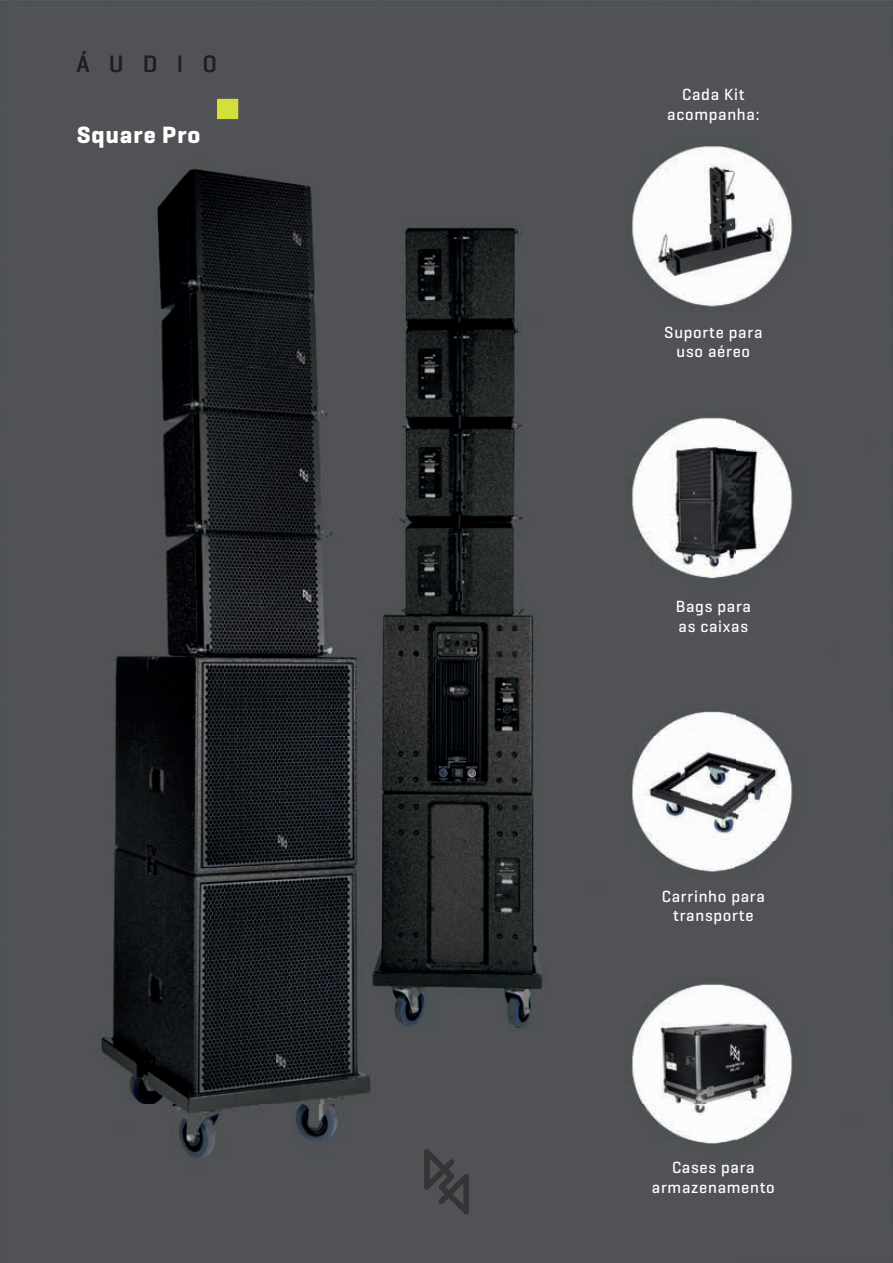
<style>
.page{position:relative;width:893px;height:1263px;background:#fff}
.page>*{position:absolute;margin:0;border:0;box-sizing:border-box;transform-origin:0 0}
.t1{font:700 24px "Geogrotesque";letter-spacing:.045em;color:#fff}
.t2{font:500 24px "Geogrotesque";color:#231f20}
.t3{font:500 16.5px/19.8px "Geogrotesque";letter-spacing:.045em;color:#fff;text-align:center}
</style>
<div class="page">
<img style="left:0;top:0;width:893px;height:1263px">
<svg style="left:424px;top:1149px;width:45px;height:65px;background:#454648"></svg>
<svg style="left:217px;top:99px;width:21px;height:20px"></svg>
<h1 class="t2" style="left:77px;top:49px;width:142px">Á U D I O</h1>
<h1 class="t1" style="left:77px;top:120px;width:125px">Square Pro</h1>
<p class="t3" style="left:667px;top:84px;width:94px">Cada Kit acompanha:</p>
<p class="t3" style="left:664px;top:322px;width:100px">Suporte para uso aéreo</p>
<p class="t3" style="left:676px;top:596px;width:77px;text-align:left">Bags para as caixas</p>
<p class="t3" style="left:662px;top:886px;width:105px">Carrinho para transporte</p>
<p class="t3" style="left:652px;top:1157px;width:124px">Cases para armazenamento</p>
</div>
